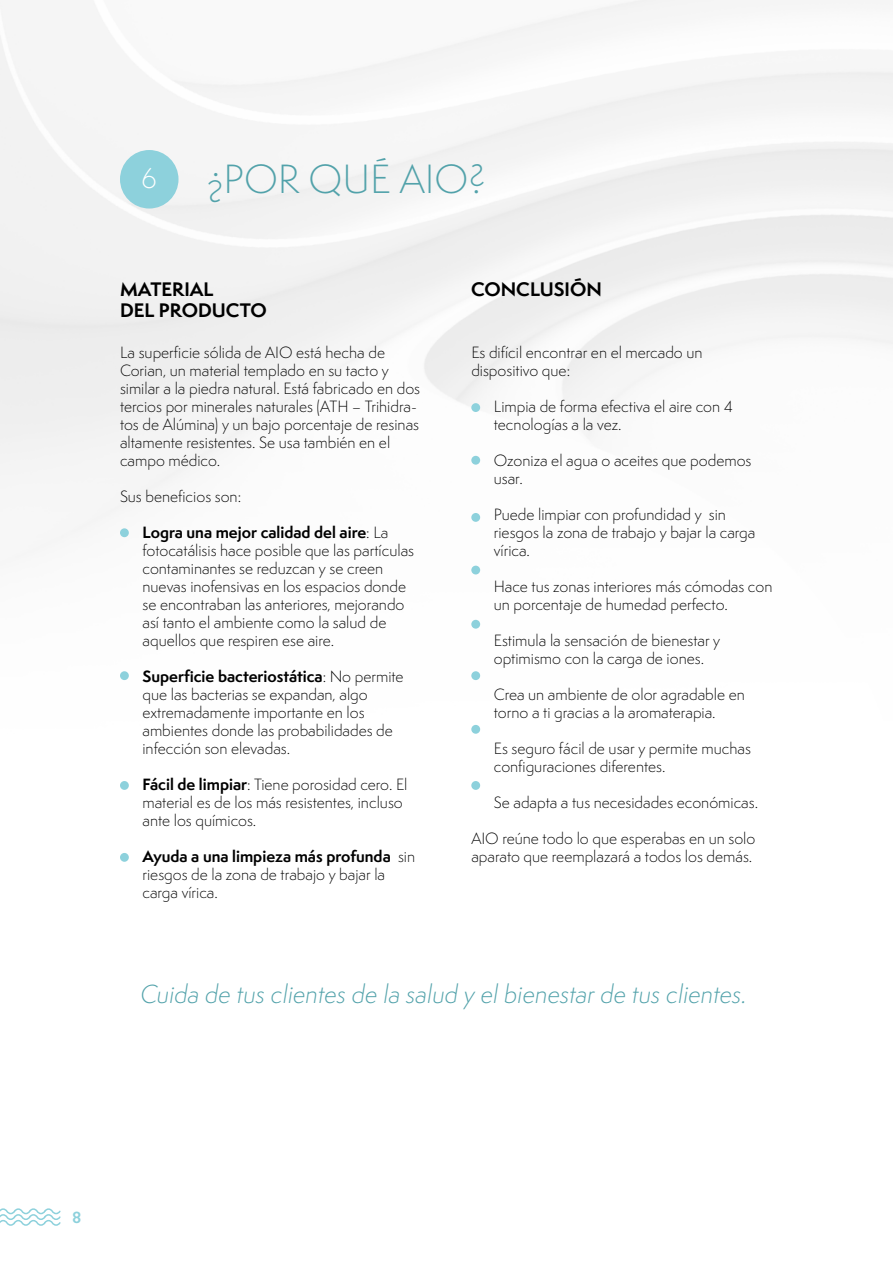
<style>
.page{position:relative;width:893px;height:1263px;background:#fff}
.page>*{position:absolute;margin:0;border:0;box-sizing:border-box;transform-origin:0 0}
.t1{font:300 37.5px "Semplicita Pro";color:#52a2aa}
.t2{font:300 26.4px "Semplicita Pro";color:#fff}
.t3{font:italic 300 24px "Semplicita Pro";color:#52a2aa}
.t4{font:700 18px/21.6px "Semplicita Pro";color:#000}
.t5{font:300 15px/18px "Semplicita Pro";color:#000}
.t6{font:700 15px "Semplicita Pro";color:#8dd1dc}
.s1{font-weight:700}
</style>
<div class="page">
<div style="left:120px;top:150px;width:59px;height:59px;background:#8dd1dc;border-radius:50%"></div>
<div style="left:120px;top:528px;width:9px;height:9px;background:#8dd1dc;border-radius:50%"></div>
<div style="left:471px;top:403px;width:9px;height:9px;background:#8dd1dc;border-radius:50%"></div>
<div style="left:471px;top:456px;width:9px;height:9px;background:#8dd1dc;border-radius:50%"></div>
<div style="left:471px;top:513px;width:9px;height:9px;background:#8dd1dc;border-radius:50%"></div>
<div style="left:471px;top:566px;width:9px;height:8px;background:#8dd1dc;border-radius:50%"></div>
<div style="left:471px;top:620px;width:9px;height:9px;background:#8dd1dc;border-radius:50%"></div>
<div style="left:471px;top:671px;width:9px;height:9px;background:#8dd1dc;border-radius:50%"></div>
<div style="left:471px;top:725px;width:9px;height:9px;background:#8dd1dc;border-radius:50%"></div>
<div style="left:471px;top:781px;width:9px;height:9px;background:#8dd1dc;border-radius:50%"></div>
<div style="left:120px;top:671px;width:9px;height:9px;background:#8dd1dc;border-radius:50%"></div>
<div style="left:120px;top:781px;width:9px;height:9px;background:#8dd1dc;border-radius:50%"></div>
<div style="left:120px;top:853px;width:9px;height:9px;background:#8dd1dc;border-radius:50%"></div>
<svg style="left:0;top:1208px;width:61px;height:18px"></svg>
<h2 class="t2" style="left:141px;top:161px;width:17px">6</h2>
<h1 class="t1" style="left:206px;top:154px;width:281px">¿POR QUÉ AIO?</h1>
<p class="t4" style="left:120px;top:278px;width:148px">MATERIAL<br>DEL PRODUCTO</p>
<p class="t4" style="left:471px;top:278px;width:132px">CONCLUSIÓN</p>
<p class="t5" style="left:120px;top:343px;width:302px">La superficie sólida de AIO está hecha de Corian, un material templado en su tacto y similar a la piedra natural. Está fabricado en dos tercios por minerales naturales (ATH – Trihidra&shy;tos de Alúmina) y un bajo porcentaje de resinas altamente resistentes. Se usa también en el campo médico.</p>
<p class="t5" style="left:120px;top:487px;width:123px">Sus beneficios son:</p>
<p class="t5" style="left:142px;top:523px;width:273px"><span class="s1">Logra una mejor calidad del aire</span>: La fotocatálisis hace posible que las partículas contaminantes se reduzcan y se creen nuevas inofensivas en los espacios donde se encontraban las anteriores, mejorando así tanto el ambiente como la salud de aquellos que respiren ese aire.</p>
<p class="t5" style="left:142px;top:667px;width:263px"><span class="s1">Superficie bacteriostática</span>: No permite que las bacterias se expandan, algo extremadamente importante en los ambientes donde las probabilidades de infección son elevadas.</p>
<p class="t5" style="left:142px;top:775px;width:267px"><span class="s1">Fácil de limpiar</span>: Tiene porosidad cero. El material es de los más resistentes, incluso ante los químicos.</p>
<p class="t5" style="left:142px;top:847px;width:274px"><span class="s1">Ayuda a una limpieza más profunda</span> sin riesgos de la zona de trabajo y bajar la carga vírica.</p>
<p class="t5" style="left:471px;top:343px;width:233px">Es difícil encontrar en el mercado un dispositivo que:</p>
<p class="t5" style="left:494px;top:397px;width:241px">Limpia de forma efectiva el aire con 4 tecnologías a la vez.</p>
<p class="t5" style="left:494px;top:451px;width:259px">Ozoniza el agua o aceites que podemos usar.</p>
<p class="t5" style="left:494px;top:505px;width:263px">Puede limpiar con profundidad y sin riesgos la zona de trabajo y bajar la carga vírica.</p>
<p class="t5" style="left:494px;top:577px;width:280px">Hace tus zonas interiores más cómodas con un porcentaje de humedad perfecto.</p>
<p class="t5" style="left:494px;top:631px;width:228px">Estimula la sensación de bienestar y optimismo con la carga de iones.</p>
<p class="t5" style="left:494px;top:685px;width:253px">Crea un ambiente de olor agradable en torno a ti gracias a la aromaterapia.</p>
<p class="t5" style="left:494px;top:739px;width:259px">Es seguro fácil de usar y permite muchas configuraciones diferentes.</p>
<p class="t5" style="left:494px;top:793px;width:266px">Se adapta a tus necesidades económicas.</p>
<p class="t5" style="left:471px;top:829px;width:286px">AIO reúne todo lo que esperabas en un solo aparato que reemplazará a todos los demás.</p>
<h3 class="t3" style="left:140px;top:978px;width:608px">Cuida de tus clientes de la salud y el bienestar de tus clientes.</h3>
<p class="t6" style="left:72px;top:1206px;width:11px">8</p>
</div>
